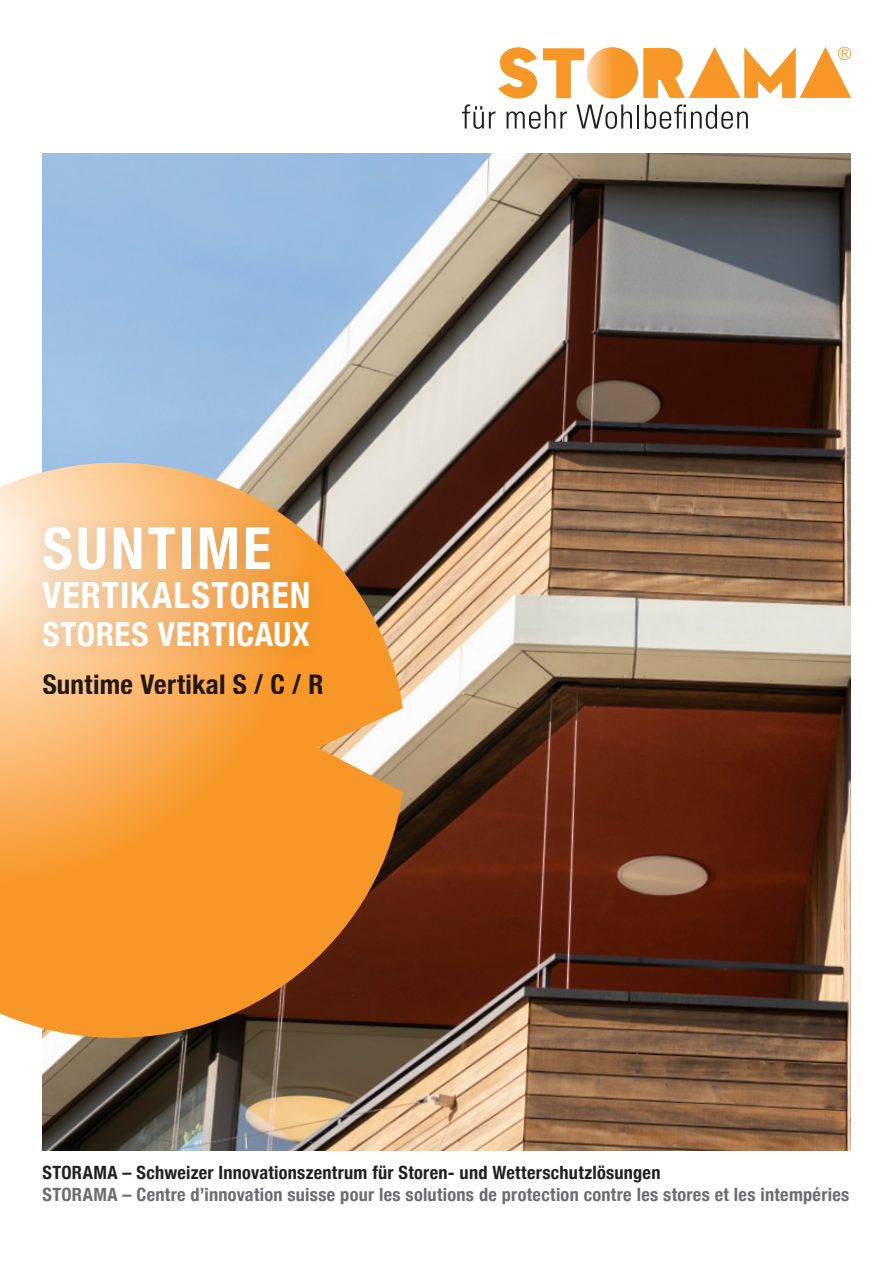
<style>
.page{position:relative;width:893px;height:1263px;background:#fff}
.page>*{position:absolute;margin:0;border:0;box-sizing:border-box;transform-origin:0 0}
._01_Titel_Bold{font:700 condensed 58.5px "Helvetica Neue";letter-spacing:.055em;color:#fff}
._01_Titel_Bold-2{font:700 condensed 36px "Helvetica Neue";letter-spacing:.025em;color:#fff}
._01_Titel_Bold-3{font:700 condensed 33px "Helvetica Neue";letter-spacing:.02em;color:#fff}
.t1{font:700 condensed 27px "Helvetica Neue";letter-spacing:.01em;color:#231f20}
.ht{font:700 condensed 18.3px "Helvetica Neue";letter-spacing:.015em;color:#6c6d70}
.ht-2{font:700 condensed 18.3px "Helvetica Neue";letter-spacing:.015em;color:#231f20}
</style>
<div class="page">
<img style="left:43px;top:154px;width:807px;height:997px">
<svg style="left:0;top:463px;width:403px;height:575px"></svg>
<svg style="left:643px;top:47px;width:208px;height:51px"></svg>
<img style="left:587px;top:47px;width:51px;height:52px;border-radius:26px">
<svg style="left:462px;top:47px;width:170px;height:82px"></svg>
<hr style="left:637px;top:105px;width:2px;height:24px;background:#231f20">
<svg style="left:645px;top:104px;width:103px;height:25px"></svg>
<div style="left:26px;top:509px;width:301px;height:155px;background:#231f20;opacity:.12"></div>
<p class="_01_Titel_Bold" style="left:43px;top:500px;width:230px">SUNTIME</p>
<p class="_01_Titel_Bold-2" style="left:43px;top:565px;width:269px">VERTIKALSTOREN</p>
<p class="_01_Titel_Bold-3" style="left:43px;top:606px;width:269px">STORES VERTICAUX</p>
<h3 class="t1" style="left:43px;top:661px;width:282px">Suntime Vertikal S / C / R</h3>
<p class="ht-2" style="left:43px;top:1157px;width:619px">STORAMA – Schweizer Innovationszentrum für Storen- und Wetterschutzlösungen</p>
<p class="ht" style="left:43px;top:1179px;width:808px">STORAMA – Centre d’innovation suisse pour les solutions de protection contre les stores et les intempéries</p>
</div>
